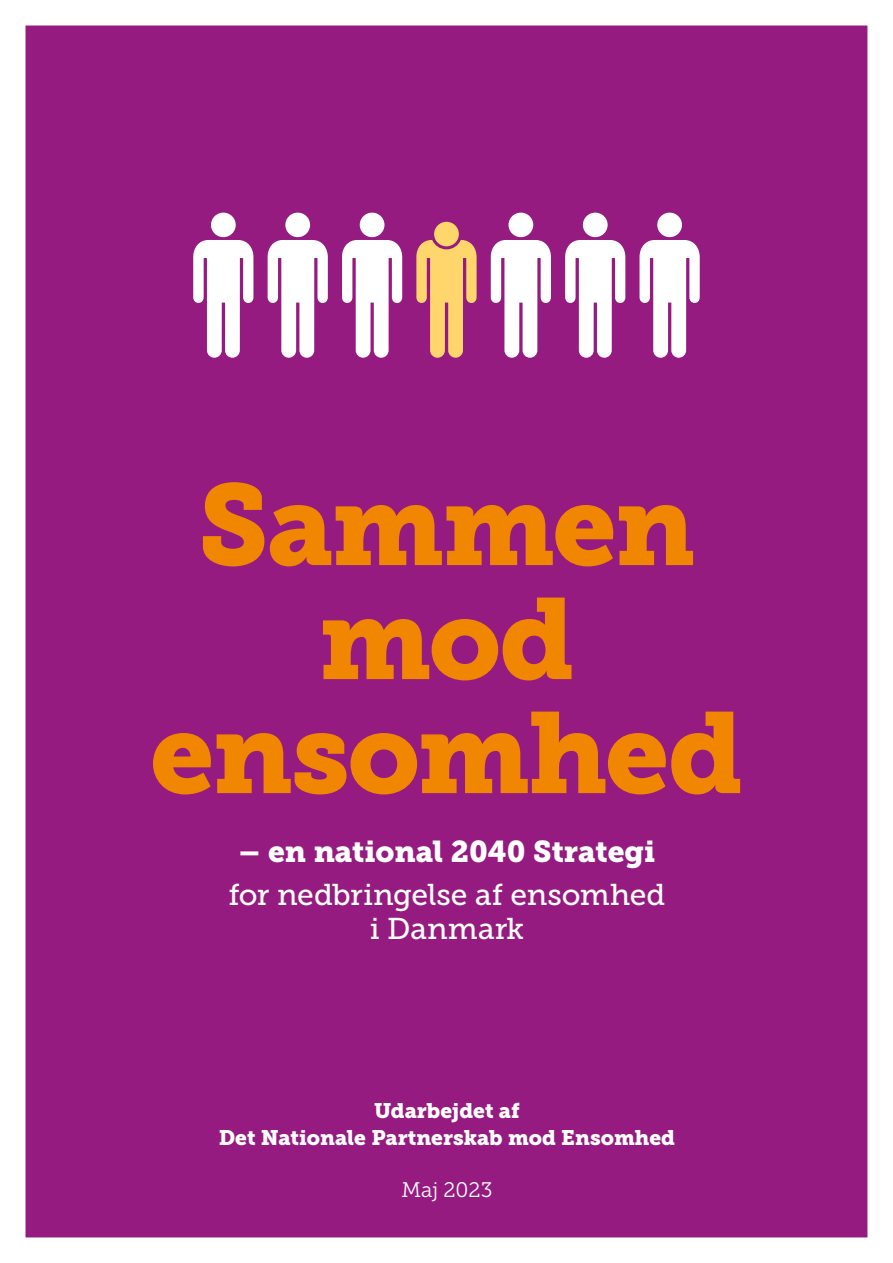
<style>
.page{position:relative;width:893px;height:1263px;background:#fff}
.page>*{position:absolute;margin:0;border:0;box-sizing:border-box;transform-origin:0 0}
.t1{font:114px/114px "Museo Slab 900";letter-spacing:-.015em;color:#f18600;text-align:center}
.t2{font:30px/34.5px "Museo Slab 500";letter-spacing:-.005em;color:#fff;text-align:center}
.t3{font:30px "Museo Slab 900";color:#fff}
.t4{font:21px/27px "Museo Slab 900";color:#fff;text-align:center}
.t5{font:21px "Museo Slab 300";color:#fff}
</style>
<div class="page">
<div style="left:25px;top:25px;width:843px;height:1213px;background:#961b81"></div>
<p class="t1" style="left:150px;top:469px;width:595px">Sammen mod ensomhed</p>
<p class="t3" style="left:238px;top:834px;width:418px">– en national 2040 Strategi</p>
<p class="t2" style="left:228px;top:877px;width:439px">for nedbringelse af ensomhed i Danmark</p>
<p class="t4" style="left:219px;top:1097px;width:458px">Udarbejdet af<br>Det Nationale Partnerskab mod Ensomhed</p>
<p class="t5" style="left:401px;top:1178px;width:93px">Maj 2023</p>
</div>
